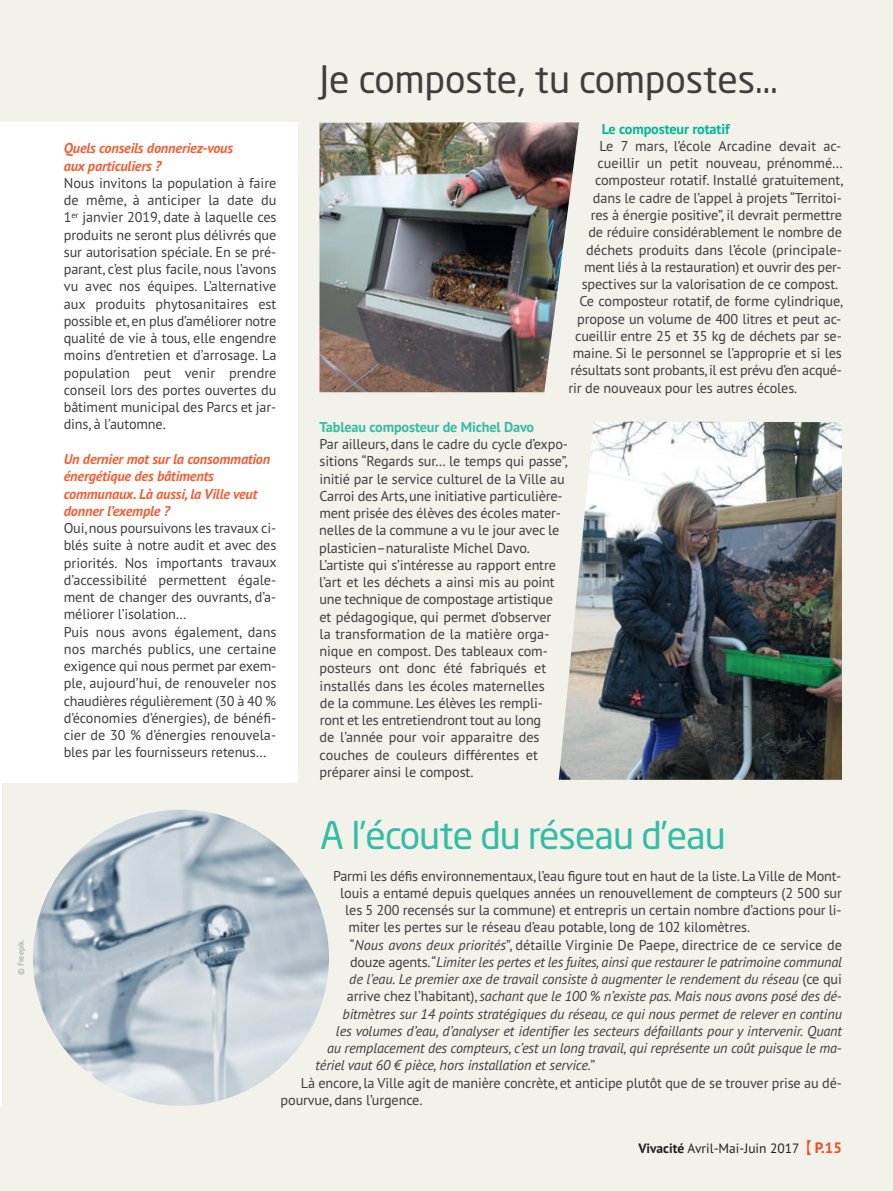
<style>
.page{position:relative;width:893px;height:1191px;background:#f2f1ea}
.page>*{position:absolute;margin:0;border:0;box-sizing:border-box;transform-origin:0 0}
.t1{font:37.5px "Neo Sans Std";color:#3e3e3f}
.t2{font:37.5px "Neo Sans Std";letter-spacing:-.025em;color:#33bda4}
.t3{font:14.25px/17.2px "PT Sans";letter-spacing:-.01em;color:#3e3e3f}
.t4{font:italic 14.25px "PT Sans";letter-spacing:-.01em;color:#3e3e3f}
.t5{font:italic 700 14.25px/17.2px "PT Sans";letter-spacing:-.01em;color:#f15f36}
.t6{font:700 14.25px "PT Sans";letter-spacing:-.01em;color:#33bda4}
.t7{font:700 14.25px "PT Sans";letter-spacing:-.01em;color:#04b799}
.t8{font:13.5px "PT Sans";color:#231f20}
.t9{font:8.25px "PT Sans";letter-spacing:-.01em;color:#8aa5a3}
.s1{font-style:italic}
.s2{font-style:normal}
.s3{font-weight:700}
.s4{font-family:"Li Hei Pro";font-size:15px;color:#f04b28}
.s5{font-weight:700;font-size:15px;color:#f04b28}
</style>
<div class="page">
<hr style="left:0;top:431px;width:2px;height:675px;background:#fff">
<div style="left:0;top:122px;width:297px;height:661px;background:#fff"></div>
<img style="left:33px;top:809px;width:296px;height:297px;border-radius:148px">
<img style="left:319px;top:122px;width:260px;height:270px">
<img style="left:559px;top:421px;width:283px;height:359px">
<p class="t9" style="left:16px;top:975px;width:37px;rotate:-90deg">© Freepik.</p>
<p class="t5" style="left:64px;top:139px;width:171px">Quels conseils donneriez-vous aux particuliers ?</p>
<p class="t3" style="left:64px;top:174px;width:214px;text-align:justify">Nous invitons la population à faire de même, à anticiper la date du 1<sup>er</sup> janvier 2019, date à laquelle ces produits ne seront plus délivrés que sur autorisation spéciale. En se pré&shy;parant, c’est plus facile, nous l’avons vu avec nos équipes. L’alternative aux produits phytosanitaires est possible et, en plus d’améliorer notre qualité de vie à tous, elle engendre moins d’entretien et d’arrosage. La population peut venir prendre conseil lors des portes ouvertes du bâtiment municipal des Parcs et jar&shy;dins, à l’automne.</p>
<p class="t5" style="left:64px;top:450px;width:208px">Un dernier mot sur la consommation énergétique des bâtiments communaux. Là aussi, la Ville veut donner l’exemple ?</p>
<p class="t3" style="left:64px;top:519px;width:215px">Oui, nous poursuivons les travaux ci&shy;blés suite à notre audit et avec des priorités. Nos importants travaux d’accessibilité permettent égale&shy;ment de changer des ouvrants, d’a&shy;méliorer l’isolation…<br>Puis nous avons également, dans nos marchés publics, une certaine exigence qui nous permet par exem&shy;ple, aujourd’hui, de renouveler nos chaudières régulièrement (30 à 40 % d’économies d’énergies), de bénéfi&shy;cier de 30 % d’énergies renouvela&shy;bles par les fournisseurs retenus…</p>
<h1 class="t1" style="left:319px;top:65px;width:460px">Je composte, tu compostes…</h1>
<p class="t7" style="left:602px;top:119px;width:129px">Le composteur rotatif</p>
<p class="t3" style="left:600px;top:137px;width:243px">Le 7 mars, l’école Arcadine devait ac-</p>
<p class="t3" style="left:597px;top:154px;width:247px">cueillir un petit nouveau, prénommé…</p>
<p class="t3" style="left:595px;top:171px;width:249px">composteur rotatif. Installé gratuitement,</p>
<p class="t3" style="left:593px;top:189px;width:250px">dans le cadre de l’appel à projets “Territoi-</p>
<p class="t3" style="left:591px;top:206px;width:253px">res à énergie positive”, il devrait permettre</p>
<p class="t3" style="left:588px;top:223px;width:255px">de réduire considérablement le nombre de</p>
<p class="t3" style="left:586px;top:240px;width:257px">déchets produits dans l’école (principale-</p>
<p class="t3" style="left:584px;top:258px;width:259px">ment liés à la restauration) et ouvrir des per-</p>
<p class="t3" style="left:582px;top:275px;width:258px">spectives sur la valorisation de ce compost.</p>
<p class="t3" style="left:579px;top:292px;width:265px">Ce composteur rotatif, de forme cylindrique,</p>
<p class="t3" style="left:577px;top:309px;width:266px">propose un volume de 400 litres et peut ac-</p>
<p class="t3" style="left:575px;top:327px;width:268px">cueillir entre 25 et 35 kg de déchets par se-</p>
<p class="t3" style="left:573px;top:344px;width:271px">maine. Si le personnel se l’approprie et si les</p>
<p class="t3" style="left:571px;top:361px;width:273px">résultats sont probants, il est prévu d’en acqué-</p>
<p class="t3" style="left:568px;top:378px;width:230px">rir de nouveaux pour les autres écoles.</p>
<p class="t6" style="left:319px;top:417px;width:216px">Tableau composteur de Michel Davo</p>
<p class="t3" style="left:319px;top:435px;width:250px">Par ailleurs, dans le cadre du cycle d’expo&shy;sitions “Regards sur… le temps qui passe”, initié par le service culturel de la Ville au Carroi des Arts, une initiative particulière&shy;ment prisée des élèves des écoles mater&shy;nelles de la commune a vu le jour avec le plasticien–naturaliste Michel Davo.<br>L’artiste qui s’intéresse au rapport entre l’art et les déchets a ainsi mis au point une technique de compostage artistique et pédagogique, qui permet d’observer<br>la transformation de la matière orga&shy;nique en compost. Des tableaux com&shy;posteurs ont donc été fabriqués et installés dans les écoles maternelles<br>de la commune. Les élèves les rempli&shy;ront et les entretiendront tout au long<br>de l’année pour voir apparaitre des couches de couleurs différentes et préparer ainsi le compost.</p>
<h1 class="t2" style="left:320px;top:821px;width:407px">A l’écoute du réseau d’eau</h1>
<p class="t3" style="left:333px;top:866px;width:510px">Parmi les défis environnementaux, l’eau figure tout en haut de la liste. La Ville de Mont-</p>
<p class="t3" style="left:340px;top:884px;width:503px">louis a entamé depuis quelques années un renouvellement de compteurs (2 500 sur</p>
<p class="t3" style="left:345px;top:901px;width:498px">les 5 200 recensés sur la commune) et entrepris un certain nombre d’actions pour li-</p>
<p class="t3" style="left:348px;top:918px;width:403px">miter les pertes sur le réseau d’eau potable, long de 102 kilomètres.</p>
<p class="t3" style="left:350px;top:935px;width:494px">“<span class="s1">Nous avons deux priorités</span>”, détaille Virginie De Paepe, directrice de ce service de</p>
<p class="t4" style="left:350px;top:952px;width:493px"><span class="s2">douze agents.“</span>Limiter les pertes et les fuites, ainsi que restaurer le patrimoine communal</p>
<p class="t4" style="left:349px;top:970px;width:494px">de l’eau. Le premier axe de travail consiste à augmenter le rendement du réseau <span class="s2">(ce qui</span></p>
<p class="t4" style="left:347px;top:987px;width:497px"><span class="s2">arrive chez l’habitant),</span> sachant que le 100 % n’existe pas. Mais nous avons posé des dé-</p>
<p class="t4" style="left:342px;top:1004px;width:501px">bitmètres sur 14 points stratégiques du réseau, ce qui nous permet de relever en continu</p>
<p class="t4" style="left:336px;top:1021px;width:508px">les volumes d’eau, d’analyser et identifier les secteurs défaillants pour y intervenir. Quant</p>
<p class="t4" style="left:327px;top:1039px;width:516px">au remplacement des compteurs, c’est un long travail, qui représente un coût puisque le ma-</p>
<p class="t4" style="left:316px;top:1056px;width:281px">tériel vaut 60 € pièce, hors installation et service.<span class="s2">”</span></p>
<p class="t3" style="left:301px;top:1073px;width:542px">Là encore, la Ville agit de manière concrète, et anticipe plutôt que de se trouver prise au dé-</p>
<p class="t3" style="left:281px;top:1091px;width:143px">pourvue, dans l’urgence.</p>
<p class="t8" style="left:638px;top:1139px;width:205px"><span class="s3">Vivacité</span> Avril-Mai-Juin 2017<span class="s4">-</span><span class="s5">P.15</span></p>
</div>
